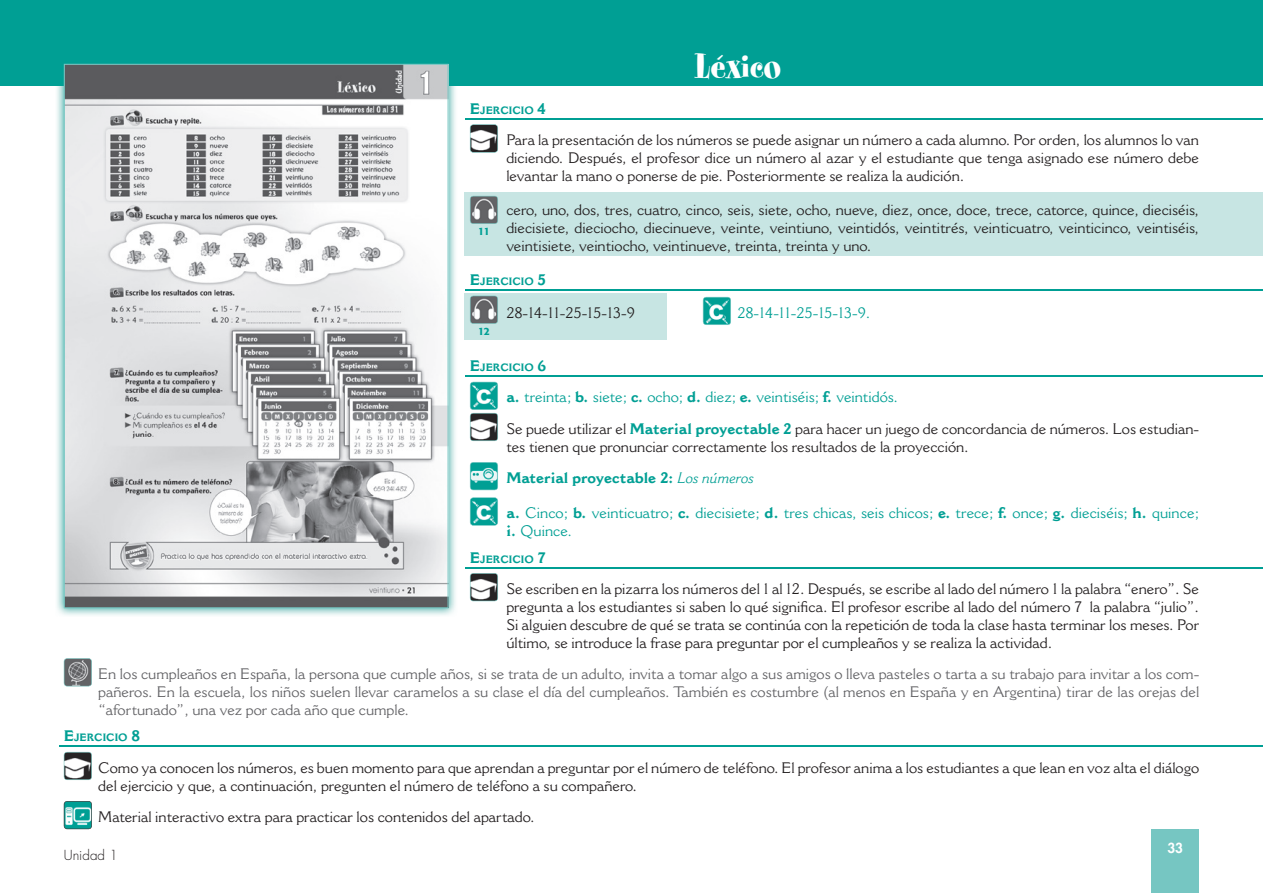
<style>
.page{position:relative;width:1263px;height:893px;background:#fff}
.page>*{position:absolute;margin:0;border:0;box-sizing:border-box;transform-origin:0 0}
.t1{font:39px "Spumoni LP";color:#fff}
.t2{font:15px/18px "Cantoria";color:#231f20;text-align:justify}
.t3{font:15px/18px "Cantoria";color:#636366;text-align:justify}
.t4{font:15px/18px "Cantoria";letter-spacing:.005em;color:#009f94}
.t5{font:300 13.5px "Futura";color:#231f20}
.t6{font:800 13.5px "Futura";color:#fff}
.t7{font:700 10.5px "Cantoria";color:#009f94}
.t8{font:500 10.5px "Formata";color:#009f94}
.s1{font-size:15px}
.s2{font-weight:700;color:#009f94}
.s3{color:#009f94}
.s4{font-style:italic;color:#009f94}
.s5{font-weight:700}
</style>
<div class="page">
<div style="left:1151px;top:829px;width:48px;height:64px;background:#76c6c2"></div>
<div style="left:465px;top:192px;width:798px;height:64px;background:#c7e5e3"></div>
<div style="left:465px;top:293px;width:202px;height:47px;background:#c7e5e3"></div>
<hr style="left:466px;top:118px;width:797px;height:2px;background:#009f94">
<hr style="left:466px;top:289px;width:797px;height:2px;background:#009f94">
<hr style="left:466px;top:376px;width:797px;height:1px;background:#009f94">
<hr style="left:466px;top:567px;width:797px;height:1px;background:#009f94">
<hr style="left:60px;top:746px;width:1203px;height:1px;background:#009f94">
<svg style="left:470px;top:124px;width:28px;height:29px"></svg>
<svg style="left:470px;top:196px;width:28px;height:28px"></svg>
<svg style="left:470px;top:296px;width:28px;height:28px"></svg>
<svg style="left:703px;top:297px;width:28px;height:28px"></svg>
<svg style="left:470px;top:382px;width:28px;height:59px"></svg>
<svg style="left:470px;top:462px;width:28px;height:28px"></svg>
<svg style="left:470px;top:497px;width:28px;height:29px"></svg>
<svg style="left:470px;top:573px;width:28px;height:28px"></svg>
<svg style="left:64px;top:658px;width:28px;height:28px"></svg>
<svg style="left:64px;top:752px;width:28px;height:28px"></svg>
<svg style="left:64px;top:801px;width:28px;height:28px"></svg>
<div style="left:0;top:0;width:1263px;height:85px;background:#009f94"></div>
<img style="left:55px;top:63px;width:402px;height:553px">
<svg style="left:64px;top:64px;width:385px;height:544px"></svg>
<h1 class="t1" style="left:695px;top:46px;width:88px">Léxico</h1>
<p class="t7" style="left:470px;top:104px;width:78px"><span class="s1">E</span>JERCICIO <span class="s1">4</span></p>
<p class="t2" style="left:506px;top:131px;width:694px">Para la presentación de los números se puede asignar un número a cada alumno. Por orden, los alumnos lo van diciendo. Después, el profesor dice un número al azar y el estudiante que tenga asignado ese número debe levantar la mano o ponerse de pie. Posteriormente se realiza la audición.</p>
<p class="t2" style="left:506px;top:200px;width:694px">cero, uno, dos, tres, cuatro, cinco, seis, siete, ocho, nueve, diez, once, doce, trece, catorce, quince, dieciséis, diecisiete, dieciocho, diecinueve, veinte, veintiuno, veintidós, veintitrés, veinticuatro, veinticinco, veintiséis, veintisiete, veintiocho, veintinueve, treinta, treinta y uno.</p>
<p class="t7" style="left:470px;top:275px;width:78px"><span class="s1">E</span>JERCICIO <span class="s1">5</span></p>
<p class="t8" style="left:478px;top:225px;width:13px">11</p>
<p class="t8" style="left:478px;top:325px;width:13px">12</p>
<p class="t2" style="left:506px;top:303px;width:130px">28-14-11-25-15-13-9</p>
<p class="t4" style="left:737px;top:303px;width:135px">28-14-11-25-15-13-9.</p>
<p class="t7" style="left:470px;top:361px;width:78px"><span class="s1">E</span>JERCICIO <span class="s1">6</span></p>
<p class="t2" style="left:506px;top:382px;width:694px;line-height:31.2px"><span class="s2">a.</span> <span class="s3">treinta;</span> <span class="s2">b.</span> <span class="s3">siete;</span> <span class="s2">c.</span> <span class="s3">ocho;</span> <span class="s2">d.</span> <span class="s3">diez;</span> <span class="s2">e.</span> <span class="s3">veintiséis;</span> <span class="s2">f.</span> <span class="s3">veintidós.<br></span>Se puede utilizar el <span class="s2">Material proyectable 2</span> para hacer un juego de concordancia de números. Los estudian-</p>
<p class="t2" style="left:506px;top:431px;width:464px;line-height:31.2px">tes tienen que pronunciar correctamente los resultados de la proyección.<br><span class="s2">Material proyectable 2:</span> <span class="s4">Los números</span></p>
<p class="t4" style="left:506px;top:504px;width:694px"><span class="s5">a.</span> Cinco; <span class="s5">b.</span> veinticuatro; <span class="s5">c.</span> diecisiete; <span class="s5">d.</span> tres chicas, seis chicos; <span class="s5">e.</span> trece; <span class="s5">f.</span> once; <span class="s5">g.</span> dieciséis; <span class="s5">h.</span> quince; <span class="s5">i.</span> Quince.</p>
<p class="t7" style="left:470px;top:553px;width:78px"><span class="s1">E</span>JERCICIO <span class="s1">7</span></p>
<p class="t2" style="left:506px;top:579px;width:694px">Se escriben en la pizarra los números del 1 al 12. Después, se escribe al lado del número 1 la palabra “enero”. Se pregunta a los estudiantes si saben lo qué significa. El profesor escribe al lado del número 7 la palabra “julio”.<br>Si alguien descubre de qué se trata se continúa con la repetición de toda la clase hasta terminar los meses. Por último, se introduce la frase para preguntar por el cumpleaños y se realiza la actividad.</p>
<p class="t3" style="left:98px;top:665px;width:1102px">En los cumpleaños en España, la persona que cumple años, si se trata de un adulto, invita a tomar algo a sus amigos o lleva pasteles o tarta a su trabajo para invitar a los com&shy;pañeros. En la escuela, los niños suelen llevar caramelos a su clase el día del cumpleaños. También es costumbre (al menos en España y en Argentina) tirar de las orejas del “afortunado”, una vez por cada año que cumple.</p>
<p class="t7" style="left:64px;top:731px;width:78px"><span class="s1">E</span>JERCICIO <span class="s1">8</span></p>
<p class="t2" style="left:98px;top:758px;width:1102px">Como ya conocen los números, es buen momento para que aprendan a preguntar por el número de teléfono. El profesor anima a los estudiantes a que lean en voz alta el diálogo del ejercicio y que, a continuación, pregunten el número de teléfono a su compañero.</p>
<p class="t2" style="left:98px;top:807px;width:438px">Material interactivo extra para practicar los contenidos del apartado.</p>
<p class="t5" style="left:64px;top:846px;width:55px">Unidad 1</p>
<p class="t6" style="left:1167px;top:839px;width:17px">33</p>
</div>
